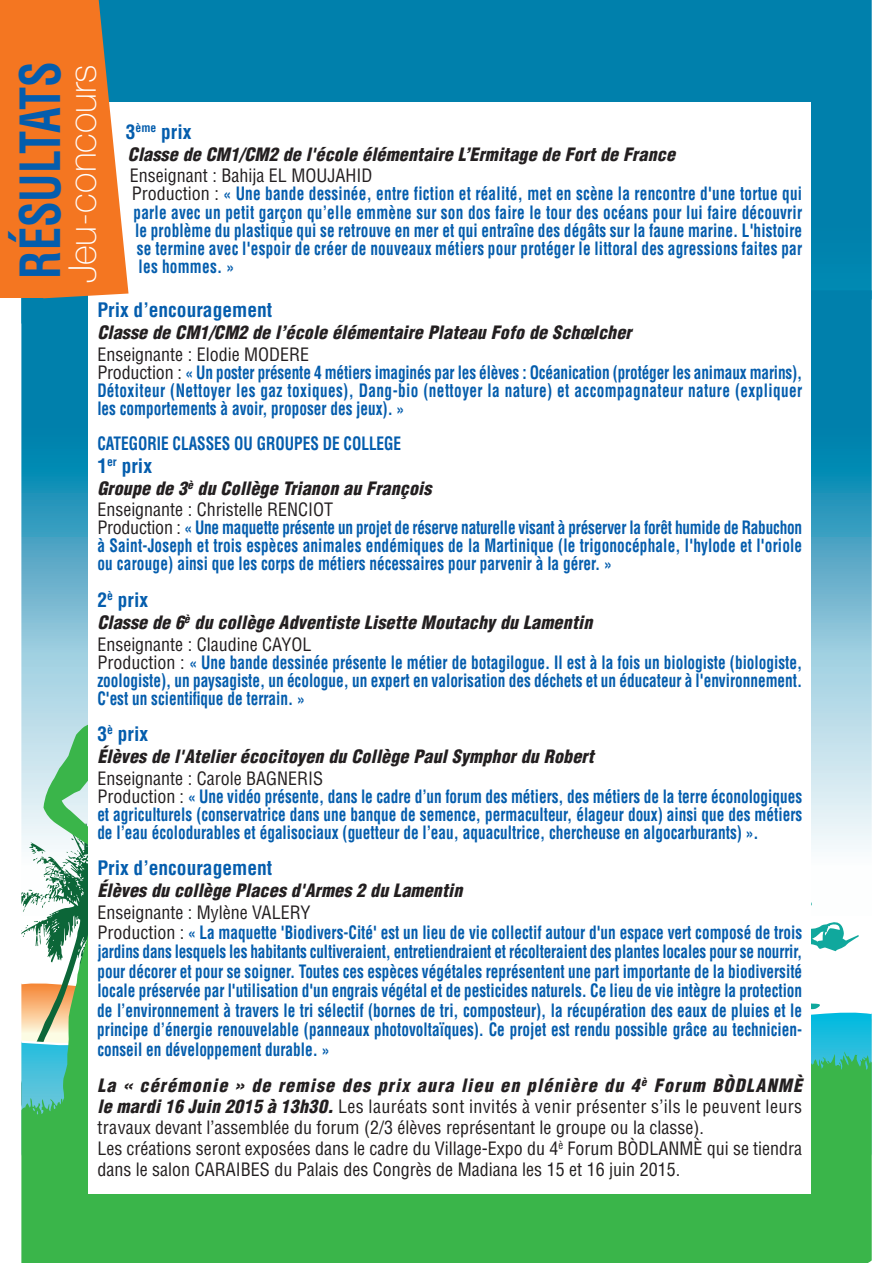
<style>
.page{position:relative;width:893px;height:1263px;background:#fff}
.page>*{position:absolute;margin:0;border:0;box-sizing:border-box;transform-origin:0 0}
.t1{font:700 condensed 54px "Helvetica LT Std";color:#045dad;scale:.86 1}
.t2{font:100 37.95px "Helvetica Neue";color:#fff}
.t3{font:700 condensed 19.5px "Helvetica LT Std";color:#045dad}
.t4{font:700 condensed 18px/18px "Helvetica LT Std";color:#045dad;scale:.85 1}
.t5{font:condensed 18px/21px "Helvetica LT Std";color:#231f20}
.t6{font:italic 900 condensed 18px/21.6px "Helvetica LT Std";letter-spacing:.01em;color:#231f20}
.s1{font-weight:400;color:#231f20}
.s2{font-weight:400;font-style:normal}
.s3{font-weight:900;font-style:italic}
</style>
<div class="page">
<div style="left:129px;top:0;width:743px;height:290px;background:#0080ac"></div>
<svg style="left:21px;top:290px;width:851px;height:560px;background:#53a9c7"></svg>
<svg style="left:811px;top:902px;width:48px;height:102px"></svg>
<svg style="left:811px;top:1004px;width:61px;height:47px"></svg>
<div style="left:21px;top:1051px;width:851px;height:212px;background:#3ab54a"></div>
<svg style="left:43px;top:649px;width:45px;height:161px;background:#98d1bf"></svg>
<svg style="left:21px;top:810px;width:67px;height:335px"></svg>
<div style="left:88px;top:102px;width:723px;height:1092px;background:#fff"></div>
<svg style="left:43px;top:0;width:86px;height:298px;background:#dc803e"></svg>
<div style="left:0;top:0;width:49px;height:297px;background:#f47621"></div>
<h1 class="t1" style="left:20px;top:279px;width:254px;rotate:-90deg">RÉSULTATS</h1>
<h2 class="t2" style="left:59px;top:283px;width:221px;rotate:-90deg">Jeu-concours</h2>
<p class="t3" style="left:126px;top:124px;width:67px">3<sup>ème</sup> prix</p>
<p class="t6" style="left:128px;top:145px;width:549px">Classe de CM1/CM2 de l'école élémentaire L’Ermitage de Fort de France</p>
<p class="t5" style="left:130px;top:167px;width:244px">Enseignant : Bahija EL MOUJAHID</p>
<p class="t4" style="left:132px;top:186px;width:790px"><span class="s1">Production :</span> « Une bande dessinée, entre fiction et réalité, met en scène la rencontre d'une tortue qui</p>
<p class="t4" style="left:133px;top:204px;width:788px">parle avec un petit garçon qu’elle emmène sur son dos faire le tour des océans pour lui faire découvrir</p>
<p class="t4" style="left:135px;top:222px;width:786px">le problème du plastique qui se retrouve en mer et qui entraîne des dégâts sur la faune marine. L'histoire</p>
<p class="t4" style="left:137px;top:240px;width:784px">se termine avec l'espoir de créer de nouveaux métiers pour protéger le littoral des agressions faites par</p>
<p class="t4" style="left:139px;top:258px;width:114px">les hommes. »</p>
<p class="t3" style="left:97px;top:302px;width:176px">Prix d’encouragement</p>
<p class="t6" style="left:97px;top:323px;width:536px">Classe de CM1/CM2 de l’école élémentaire Plateau Fofo de Schœlcher</p>
<p class="t4" style="left:97px;top:347px;width:831px"><span class="s1">Enseignante : Elodie MODERE<br>Production :</span> « Un poster présente 4 métiers imaginés par les élèves : Océanication (protéger les animaux marins), Détoxiteur (Nettoyer les gaz toxiques), Dang-bio (nettoyer la nature) et accompagnateur nature (expliquer les comportements à avoir, proposer des jeux). »</p>
<p class="t4" style="left:97px;top:436px;width:359px">CATEGORIE CLASSES OU GROUPES DE COLLEGE</p>
<p class="t3" style="left:97px;top:458px;width:56px">1<sup>er</sup> prix</p>
<p class="t6" style="left:97px;top:479px;width:336px">Groupe de 3<sup>è</sup> du Collège Trianon au François<br><span class="s2">Enseignante : Christelle RENCIOT</span></p>
<p class="t4" style="left:97px;top:520px;width:831px;text-align:justify"><span class="s1">Production :</span> « Une maquette présente un projet de réserve naturelle visant à préserver la forêt humide de Rabuchon à Saint-Joseph et trois espèces animales endémiques de la Martinique (le trigonocéphale, l'hylode et l'oriole ou carouge) ainsi que les corps de métiers nécessaires pour parvenir à la gérer. »</p>
<p class="t3" style="left:97px;top:592px;width:52px">2<sup>è</sup> prix</p>
<p class="t6" style="left:97px;top:613px;width:496px">Classe de 6<sup>è</sup> du collège Adventiste Lisette Moutachy du Lamentin<br><span class="s2">Enseignante : Claudine CAYOL</span></p>
<p class="t4" style="left:97px;top:655px;width:831px;text-align:justify"><span class="s1">Production :</span> « Une bande dessinée présente le métier de botagilogue. Il est à la fois un biologiste (biologiste, zoologiste), un paysagiste, un écologue, un expert en valorisation des déchets et un éducateur à l'environnement.<br>C'est un scientifique de terrain. »</p>
<p class="t3" style="left:97px;top:726px;width:52px">3<sup>è</sup> prix</p>
<p class="t6" style="left:97px;top:747px;width:498px">Élèves de l'Atelier écocitoyen du Collège Paul Symphor du Robert</p>
<p class="t4" style="left:97px;top:771px;width:831px"><span class="s1">Enseignante : Carole BAGNERIS<br>Production :</span> « Une vidéo présente, dans le cadre d’un forum des métiers, des métiers de la terre éconologiques et agriculturels (conservatrice dans une banque de semence, permaculteur, élageur doux) ainsi que des métiers de l’eau écolodurables et égalisociaux (guetteur de l’eau, aquacultrice, chercheuse en algocarburants) ».</p>
<p class="t3" style="left:97px;top:860px;width:176px">Prix d’encouragement</p>
<p class="t6" style="left:97px;top:881px;width:367px">Élèves du collège Places d'Armes 2 du Lamentin</p>
<p class="t4" style="left:97px;top:904px;width:831px;line-height:19.5px"><span class="s1">Enseignante : Mylène VALERY<br>Production :</span> « La maquette 'Biodivers-Cité' est un lieu de vie collectif autour d'un espace vert composé de trois jardins dans lesquels les habitants cultiveraient, entretiendraient et récolteraient des plantes locales pour se nourrir, pour décorer et pour se soigner. Toutes ces espèces végétales représentent une part importante de la biodiversité locale préservée par l'utilisation d'un engrais végétal et de pesticides naturels. Ce lieu de vie intègre la protection de l’environnement à travers le tri sélectif (bornes de tri, composteur), la récupération des eaux de pluies et le principe d’énergie renouvelable (panneaux photovoltaïques). Ce projet est rendu possible grâce au technicien&shy;conseil en développement durable. »</p>
<p class="t5" style="left:97px;top:1076px;width:706px"><span class="s3">La « cérémonie » de remise des prix aura lieu en plénière du 4</span><sup>è</sup> <span class="s3">Forum BÒDLANMÈ le mardi 16 Juin 2015 à 13h30.</span> Les lauréats sont invités à venir présenter s’ils le peuvent leurs travaux devant l’assemblée du forum (2/3 élèves représentant le groupe ou la classe).<br>Les créations seront exposées dans le cadre du Village-Expo du 4<sup>è</sup> Forum BÒDLANMÈ qui se tiendra dans le salon CARAIBES du Palais des Congrès de Madiana les 15 et 16 juin 2015.</p>
</div>
